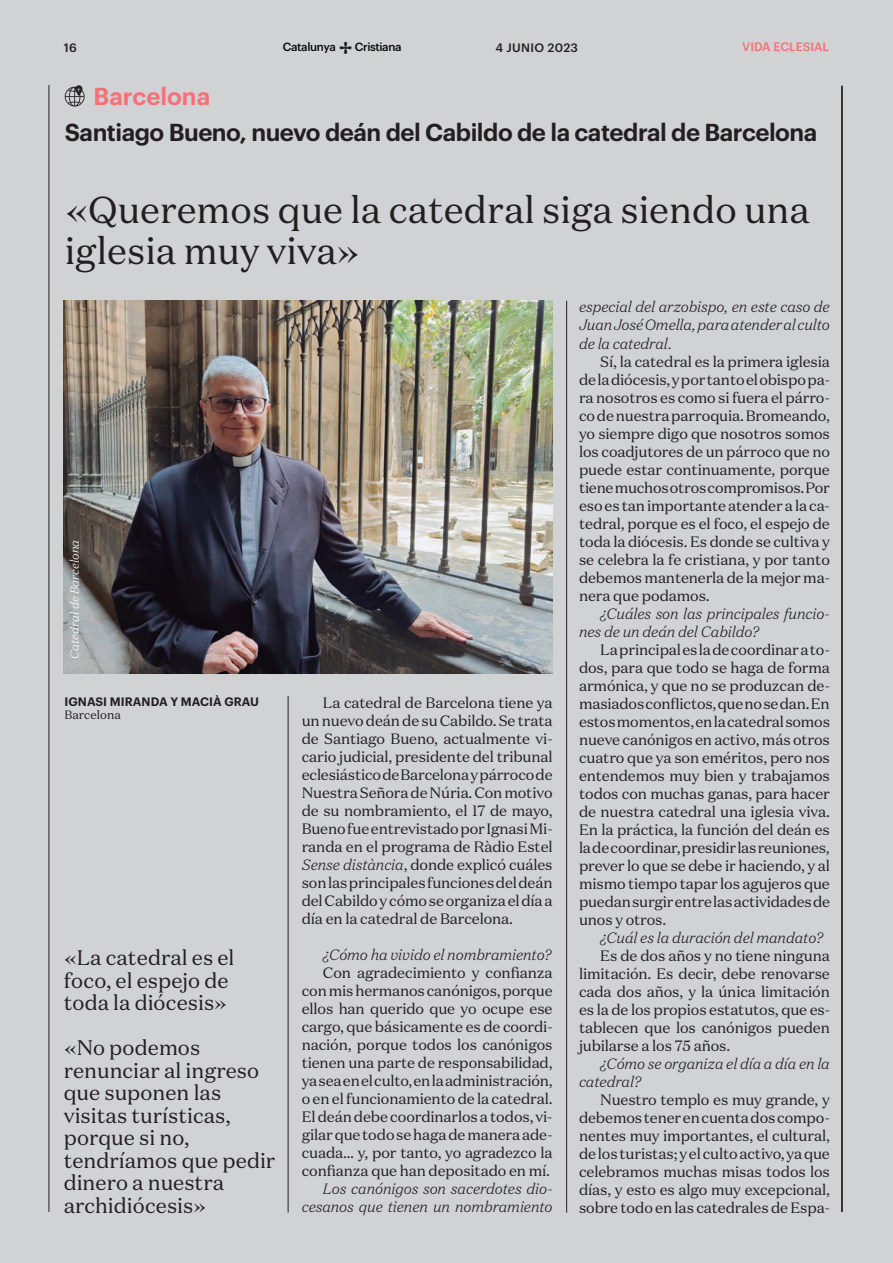
<style>
.page{position:relative;width:893px;height:1263px;background:#d1d2d4}
.page>*{position:absolute;margin:0;border:0;box-sizing:border-box;transform-origin:0 0}
.t1{font:37.5px/40.5px "Domaine Text";color:#231f20}
.t2{font:600 24px "Graphik";letter-spacing:-.02em;color:#231f20}
.t3{font:600 24px "Graphik";color:#f27278}
.t4{font:21px/22.5px "Domaine Text";color:#231f20}
.t5{font:15px/18px "Domaine Text";letter-spacing:-.01em;color:#231f20;text-align:justify}
.t6{font:italic 300 15px/18px "Domaine Text";letter-spacing:-.01em;color:#231f20}
.t7{font:600 12px "Graphik";letter-spacing:.005em;color:#231f20}
.t8{font:italic 300 12px "Domaine Text";color:#fff}
.t9{font:500 12px "Graphik";letter-spacing:.025em;color:#231f20}
.t10{font:500 12px "Graphik";color:#f27278}
.t11{font:12px "Domaine Text";color:#231f20}
.t12{font:500 11.55px "Graphik";letter-spacing:-.03em;color:#07090c}
.s1{font-weight:300;font-style:italic}
</style>
<div class="page">
<hr style="left:49px;top:85px;width:1px;height:1127px;background:#231f20">
<svg style="left:339px;top:42px;width:13px;height:12px"></svg>
<hr style="left:842px;top:86px;width:1px;height:1126px;background:#231f20">
<svg style="left:65px;top:85px;width:20px;height:22px"></svg>
<hr style="left:566px;top:301px;width:1px;height:911px;background:#231f20">
<hr style="left:288px;top:696px;width:1px;height:516px;background:#231f20">
<img style="left:64px;top:301px;width:488px;height:372px">
<p class="t9" style="left:64px;top:38px;width:15px">16</p>
<p class="t12" style="left:283px;top:38px;width:54px">Catalunya</p>
<p class="t12" style="left:355px;top:38px;width:48px">Cristiana</p>
<p class="t9" style="left:495px;top:38px;width:84px">4 JUNIO 2023</p>
<p class="t10" style="left:742px;top:38px;width:89px">VIDA ECLESIAL</p>
<h2 class="t3" style="left:94px;top:78px;width:118px">Barcelona</h2>
<h2 class="t2" style="left:65px;top:113px;width:754px">Santiago Bueno, nuevo deán del Cabildo de la catedral de Barcelona</h2>
<h1 class="t1" style="left:65px;top:189px;width:747px">«Queremos que la catedral siga siendo una iglesia muy viva»</h1>
<p class="t8" style="left:67px;top:659px;width:121px;rotate:-90deg">Catedral de Barcelona</p>
<p class="t7" style="left:65px;top:692px;width:196px">IGNASI MIRANDA Y MACIÀ GRAU</p>
<p class="t11" style="left:64px;top:707px;width:58px">Barcelona</p>
<h3 class="t4" style="left:64px;top:946px;width:172px">«La catedral es el foco, el espejo de toda la diócesis»</h3>
<h3 class="t4" style="left:64px;top:1036px;width:213px">«No podemos renunciar al ingreso que suponen las visitas turísticas, porque si no, tendríamos que pedir dinero a nuestra archidiócesis»</h3>
<p class="t5" style="left:302px;top:693px;width:252px;text-indent:21px">La catedral de Barcelona tiene ya un nuevo deán de su Cabildo. Se trata de Santiago Bueno, actualmente vi&shy;cario judicial, presidente del tribunal eclesiástico de Barcelona y párroco de Nuestra Señora de Núria. Con motivo de su nombramiento, el 17 de mayo, Bueno fue entrevistado por Ignasi Mi&shy;randa en el programa de Ràdio Estel <span class="s1">Sense distància</span>, donde explicó cuáles son las principales funciones del deán del Cabildo y cómo se organiza el día a día en la catedral de Barcelona.</p>
<p class="t6" style="left:323px;top:945px;width:230px">¿Cómo ha vivido el nombramiento?</p>
<p class="t5" style="left:302px;top:963px;width:252px;text-indent:21px">Con agradecimiento y confianza con mis hermanos canónigos, porque ellos han querido que yo ocupe ese cargo, que básicamente es de coordi&shy;nación, porque todos los canónigos tienen una parte de responsabilidad, ya sea en el culto, en la administración, o en el funcionamiento de la catedral.<br>El deán debe coordinarlos a todos, vi&shy;gilar que todo se haga de manera ade&shy;cuada… y, por tanto, yo agradezco la confianza que han depositado en mí.</p>
<p class="t6" style="left:302px;top:1179px;width:252px;text-align:right">Los canónigos son sacerdotes dio&shy;cesanos que tienen un nombramiento</p>
<p class="t6" style="left:579px;top:298px;width:252px;text-align:justify">especial del arzobispo, en este caso de Juan José Omella, para atender al culto de la catedral.</p>
<p class="t5" style="left:579px;top:352px;width:252px;text-indent:21px">Sí, la catedral es la primera iglesia de la diócesis, y por tanto el obispo pa&shy;ra nosotros es como si fuera el párro&shy;co de nuestra parroquia. Bromeando, yo siempre digo que nosotros somos los coadjutores de un párroco que no puede estar continuamente, porque tiene muchos otros compromisos. Por eso es tan importante atender a la ca&shy;tedral, porque es el foco, el espejo de toda la diócesis. Es donde se cultiva y se celebra la fe cristiana, y por tanto debemos mantenerla de la mejor ma&shy;nera que podamos.</p>
<p class="t6" style="left:579px;top:604px;width:252px;text-indent:21px">¿Cuáles son las principales funcio&shy;nes de un deán del Cabildo?</p>
<p class="t5" style="left:579px;top:640px;width:253px;text-indent:21px">La principal es la de coordinar a to&shy;dos, para que todo se haga de forma armónica, y que no se produzcan de&shy;masiados conflictos, que no se dan. En estos momentos, en la catedral somos nueve canónigos en activo, más otros cuatro que ya son eméritos, pero nos entendemos muy bien y trabajamos todos con muchas ganas, para hacer de nuestra catedral una iglesia viva.<br>En la práctica, la función del deán es la de coordinar, presidir las reuniones, prever lo que se debe ir haciendo, y al mismo tiempo tapar los agujeros que puedan surgir entre las actividades de unos y otros.</p>
<p class="t6" style="left:600px;top:928px;width:225px">¿Cuál es la duración del mandato?</p>
<p class="t5" style="left:579px;top:946px;width:252px;text-indent:21px">Es de dos años y no tiene ninguna limitación. Es decir, debe renovarse cada dos años, y la única limitación es la de los propios estatutos, que es&shy;tablecen que los canónigos pueden jubilarse a los 75 años.</p>
<p class="t6" style="left:579px;top:1054px;width:252px;text-indent:21px">¿Cómo se organiza el día a día en la catedral?</p>
<p class="t5" style="left:579px;top:1090px;width:252px;text-indent:21px">Nuestro templo es muy grande, y debemos tener en cuenta dos compo&shy;nentes muy importantes, el cultural, de los turistas; y el culto activo, ya que celebramos muchas misas todos los días, y esto es algo muy excepcional, sobre todo en las catedrales de Espa-</p>
</div>
